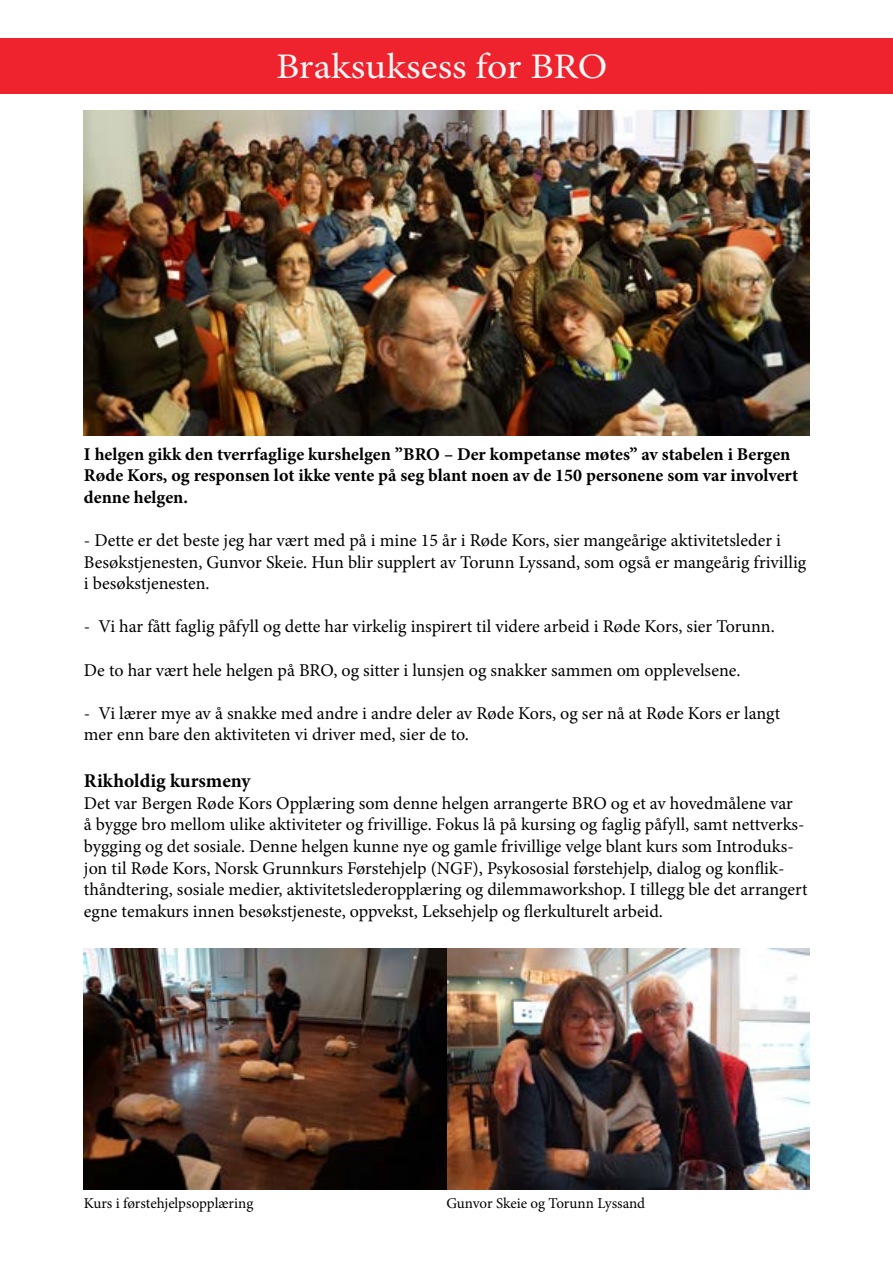
<style>
.page{position:relative;width:893px;height:1263px;background:#fff}
.page>*{position:absolute;margin:0;border:0;box-sizing:border-box;transform-origin:0 0}
.t1{font:36px "Minion Pro";color:#f6f6f6;scale:1.1 1}
.t2{font:700 19.5px "Minion Pro";color:#000}
.t3{font:18px/21.6px "Minion Pro";color:#000}
.t4{font:700 18px/21.6px "Minion Pro";color:#000}
.t5{font:15px "Minion Pro";letter-spacing:-.005em;color:#000}
</style>
<div class="page">
<div style="left:0;top:38px;width:893px;height:56px;background:#ef232d"></div>
<img style="left:84px;top:111px;width:725px;height:324px">
<img style="left:84px;top:948px;width:725px;height:242px">
<h1 class="t1" style="left:276px;top:42px;width:303px">Braksuksess for BRO</h1>
<p class="t4" style="left:84px;top:443px;width:716px">I helgen gikk den tverrfaglige kurshelgen ”BRO – Der kompetanse møtes” av stabelen i Bergen<br>Røde Kors, og responsen lot ikke vente på seg blant noen av de 150 personene som var involvert denne helgen.</p>
<p class="t3" style="left:84px;top:529px;width:724px">- Dette er det beste jeg har vært med på i mine 15 år i Røde Kors, sier mangeårige aktivitetsleder i<br>Besøkstjenesten, Gunvor Skeie. Hun blir supplert av Torunn Lyssand, som også er mangeårig frivillig i besøkstjenesten.</p>
<p class="t3" style="left:84px;top:616px;width:692px">- Vi har fått faglig påfyll og dette har virkelig inspirert til videre arbeid i Røde Kors, sier Torunn.</p>
<p class="t3" style="left:84px;top:659px;width:658px">De to har vært hele helgen på BRO, og sitter i lunsjen og snakker sammen om opplevelsene.</p>
<p class="t3" style="left:84px;top:702px;width:698px">- Vi lærer mye av å snakke med andre i andre deler av Røde Kors, og ser nå at Røde Kors er langt mer enn bare den aktiviteten vi driver med, sier de to.</p>
<p class="t2" style="left:84px;top:767px;width:168px">Rikholdig kursmeny</p>
<p class="t3" style="left:84px;top:792px;width:725px">Det var Bergen Røde Kors Opplæring som denne helgen arrangerte BRO og et av hovedmålene var<br>å bygge bro mellom ulike aktiviteter og frivillige. Fokus lå på kursing og faglig påfyll, samt nettverks&shy;bygging og det sosiale. Denne helgen kunne nye og gamle frivillige velge blant kurs som Introduks&shy;jon til Røde Kors, Norsk Grunnkurs Førstehjelp (NGF), Psykososial førstehjelp, dialog og konflik&shy;thåndtering, sosiale medier, aktivitetslederopplæring og dilemmaworkshop. I tillegg ble det arrangert egne temakurs innen besøkstjeneste, oppvekst, Leksehjelp og flerkulturelt arbeid.</p>
<p class="t5" style="left:84px;top:1193px;width:171px">Kurs i førstehjelpsopplæring</p>
<p class="t5" style="left:446px;top:1193px;width:200px">Gunvor Skeie og Torunn Lyssand</p>
</div>
